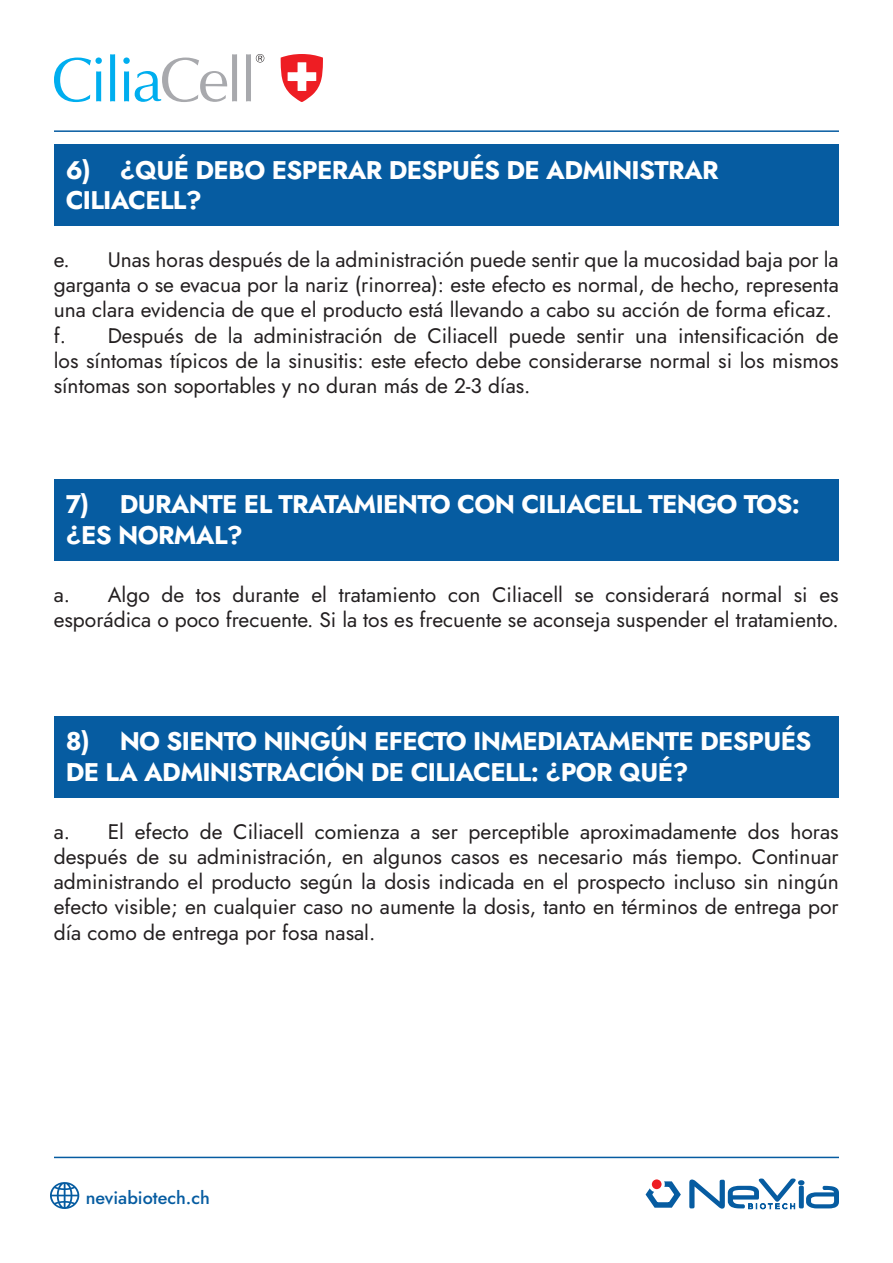
<style>
.page{position:relative;width:893px;height:1263px;background:#fff}
.page>*{position:absolute;margin:0;border:0;box-sizing:border-box;transform-origin:0 0}
.Paragraph_Style_1{font:700 25.5px/30.6px "Jost";letter-spacing:-.025em;color:#fff}
.t1{font:21px/25.2px "Jost";color:#231f20;text-align:justify}
.t2{font:500 18px "Jost";color:#065ca1}
</style>
<div class="page">
<svg style="left:54px;top:57px;width:48px;height:45px"></svg>
<svg style="left:110px;top:54px;width:5px;height:47px"></svg>
<svg style="left:123px;top:54px;width:114px;height:48px"></svg>
<svg style="left:246px;top:54px;width:18px;height:47px"></svg>
<svg style="left:281px;top:54px;width:42px;height:48px"></svg>
<svg style="left:645px;top:1178px;width:194px;height:32px"></svg>
<hr style="left:54px;top:130px;width:785px;height:2px;background:#065ca1">
<hr style="left:54px;top:1157px;width:785px;height:1px;background:#065ca1">
<div style="left:54px;top:145px;width:785px;height:81px;background:#065ca1"></div>
<div style="left:54px;top:479px;width:785px;height:81px;background:#065ca1"></div>
<div style="left:54px;top:716px;width:785px;height:81px;background:#065ca1"></div>
<svg style="left:50px;top:1182px;width:30px;height:27px"></svg>
<p class="Paragraph_Style_1" style="left:66px;top:155px;width:654px">6) ¿QUÉ DEBO ESPERAR DESPUÉS DE ADMINISTRAR<br>CILIACELL?</p>
<p class="t1" style="left:54px;top:247px;width:787px">e. Unas horas después de la administración puede sentir que la mucosidad baja por la garganta o se evacua por la nariz (rinorrea): este efecto es normal, de hecho, representa una clara evidencia de que el producto está llevando a cabo su acción de forma eficaz.</p>
<p class="t1" style="left:54px;top:323px;width:786px">f. Después de la administración de Ciliacell puede sentir una intensificación de los síntomas típicos de la sinusitis: este efecto debe considerarse normal si los mismos síntomas son soportables y no duran más de 2-3 días.</p>
<p class="Paragraph_Style_1" style="left:66px;top:489px;width:736px">7) DURANTE EL TRATAMIENTO CON CILIACELL TENGO TOS: ¿ES NORMAL?</p>
<p class="t1" style="left:54px;top:582px;width:786px">a. Algo de tos durante el tratamiento con Ciliacell se considerará normal si es esporádica o poco frecuente. Si la tos es frecuente se aconseja suspender el tratamiento.</p>
<p class="Paragraph_Style_1" style="left:66px;top:726px;width:747px">8) NO SIENTO NINGÚN EFECTO INMEDIATAMENTE DESPUÉS<br>DE LA ADMINISTRACIÓN DE CILIACELL: ¿POR QUÉ?</p>
<p class="t1" style="left:54px;top:819px;width:786px">a. El efecto de Ciliacell comienza a ser perceptible aproximadamente dos horas después de su administración, en algunos casos es necesario más tiempo. Continuar administrando el producto según la dosis indicada en el prospecto incluso sin ningún efecto visible; en cualquier caso no aumente la dosis, tanto en términos de entrega por día como de entrega por fosa nasal.</p>
<p class="t2" style="left:86px;top:1185px;width:126px">neviabiotech.ch</p>
</div>
